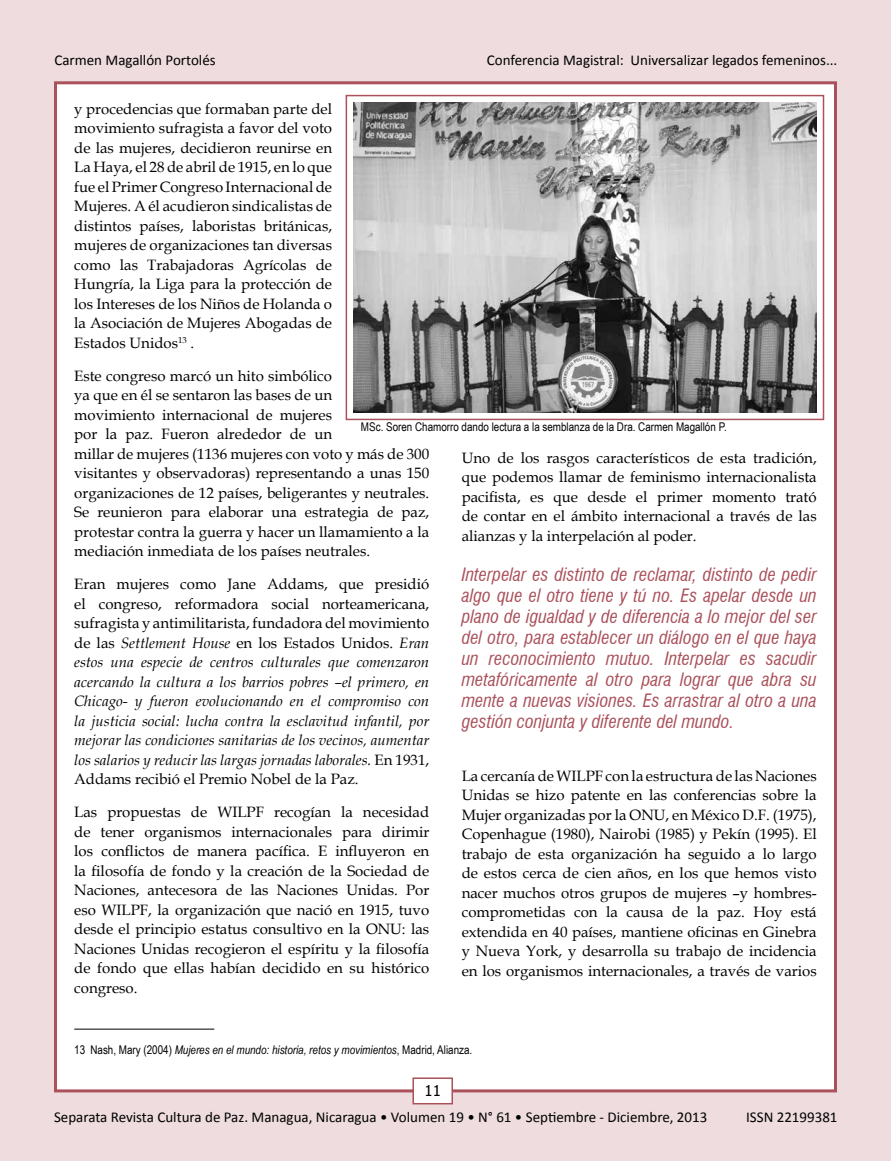
<style>
.page{position:relative;width:891px;height:1161px;background:#eedcde}
.page>*{position:absolute;margin:0;border:0;box-sizing:border-box;transform-origin:0 0}
.t1{font:italic condensed 18px/21px "Swiss 721 BT";color:#aa515b;text-align:justify}
.t2{font:15px/19.5px "Book Antiqua";color:#000;text-align:justify}
.t3{font:italic 15px/19.5px "Book Antiqua";color:#000;text-align:justify}
.t4{font:15px "Calibri";color:#000}
.t5{font:15px "Tahoma";color:#000}
.t6{font:italic 12px "Arial Narrow";color:#000}
.t7{font:12px "Arial Narrow";color:#000}
.s1{font-style:normal}
</style>
<div class="page">
<div style="left:54px;top:81px;width:783px;height:1011px;background:#fff;border:3px solid #aa515b"></div>
<div style="left:412px;top:1077px;width:41px;height:27px;background:#fff;border:2px solid #aa515b"></div>
<img style="left:353px;top:102px;width:464px;height:311px">
<div style="left:346px;top:95px;width:478px;height:325px;border:2px solid #aa515b"></div>
<hr style="left:74px;top:1029px;width:140px;height:1px;background:#000">
<p class="t4" style="left:54px;top:51px;width:163px">Carmen Magallón Portolés</p>
<p class="t4" style="left:487px;top:51px;width:352px">Conferencia Magistral: Universalizar legados femeninos...</p>
<p class="t2" style="left:74px;top:98px;width:259px">y procedencias que formaban parte del movimiento sufragista a favor del voto de las mujeres, decidieron reunirse en La Haya, el 28 de abril de 1915, en lo que fue el Primer Congreso Internacional de Mujeres. A él acudieron sindicalistas de distintos países, laboristas británicas, mujeres de organizaciones tan diversas como las Trabajadoras Agrícolas de Hungría, la Liga para la protección de los Intereses de los Niños de Holanda o la Asociación de Mujeres Abogadas de Estados Unidos<sup>13</sup> .</p>
<p class="t2" style="left:74px;top:365px;width:357px;text-align:left">Este congreso marcó un hito simbólico<br>ya que en él se sentaron las bases de un<br>movimiento internacional de mujeres<br>por la paz. Fueron alrededor de un<br>millar de mujeres (1136 mujeres con voto y más de 300 visitantes y observadoras) representando a unas 150 organizaciones de 12 países, beligerantes y neutrales.<br>Se reunieron para elaborar una estrategia de paz, protestar contra la guerra y hacer un llamamiento a la mediación inmediata de los países neutrales.</p>
<p class="t3" style="left:74px;top:574px;width:357px"><span class="s1">Eran mujeres como Jane Addams, que presidió el congreso, reformadora social norteamericana, sufragista y antimilitarista, fundadora del movimiento de las</span> Settlement House <span class="s1">en los Estados Unidos.</span> Eran estos una especie de centros culturales que comenzaron acercando la cultura a los barrios pobres –el primero, en Chicago- y fueron evolucionando en el compromiso con la justicia social: lucha contra la esclavitud infantil, por mejorar las condiciones sanitarias de los vecinos, aumentar los salarios y reducir las largas jornadas laborales. <span class="s1">En 1931, Addams recibió el Premio Nobel de la Paz.</span></p>
<p class="t2" style="left:74px;top:802px;width:357px">Las propuestas de WILPF recogían la necesidad de tener organismos internacionales para dirimir los conflictos de manera pacífica. E influyeron en la filosofía de fondo y la creación de la Sociedad de Naciones, antecesora de las Naciones Unidas. Por eso WILPF, la organización que nació en 1915, tuvo desde el principio estatus consultivo en la ONU: las Naciones Unidas recogieron el espíritu y la filosofía de fondo que ellas habían decidido en su histórico congreso.</p>
<p class="t7" style="left:361px;top:418px;width:367px">MSc. Soren Chamorro dando lectura a la semblanza de la Dra. Carmen Magallón P.</p>
<p class="t2" style="left:462px;top:448px;width:357px">Uno de los rasgos característicos de esta tradición, que podemos llamar de feminismo internacionalista pacifista, es que desde el primer momento trató de contar en el ámbito internacional a través de las alianzas y la interpelación al poder.</p>
<p class="t1" style="left:462px;top:564px;width:357px">Interpelar es distinto de reclamar, distinto de pedir algo que el otro tiene y tú no. Es apelar desde un plano de igualdad y de diferencia a lo mejor del ser del otro, para establecer un diálogo en el que haya un reconocimiento mutuo. Interpelar es sacudir metafóricamente al otro para lograr que abra su mente a nuevas visiones. Es arrastrar al otro a una gestión conjunta y diferente del mundo.</p>
<p class="t2" style="left:462px;top:766px;width:357px">La cercanía de WILPF con la estructura de las Naciones Unidas se hizo patente en las conferencias sobre la Mujer organizadas por la ONU, en México D.F. (1975), Copenhague (1980), Nairobi (1985) y Pekín (1995). El trabajo de esta organización ha seguido a lo largo de estos cerca de cien años, en los que hemos visto nacer muchos otros grupos de mujeres –y hombres&shy;comprometidas con la causa de la paz. Hoy está extendida en 40 países, mantiene oficinas en Ginebra y Nueva York, y desarrolla su trabajo de incidencia en los organismos internacionales, a través de varios</p>
<p class="t6" style="left:74px;top:1041px;width:400px"><span class="s1">13 Nash, Mary (2004)</span> Mujeres en el mundo: historia, retos y movimientos<span class="s1">, Madrid, Alianza.</span></p>
<p class="t5" style="left:425px;top:1081px;width:18px">11</p>
<p class="t4" style="left:54px;top:1107px;width:655px">Separata Revista Cultura de Paz. Managua, Nicaragua • Volumen 19 • N° 61 • Septiembre - Diciembre, 2013</p>
<p class="t4" style="left:746px;top:1107px;width:93px">ISSN 22199381</p>
</div>
